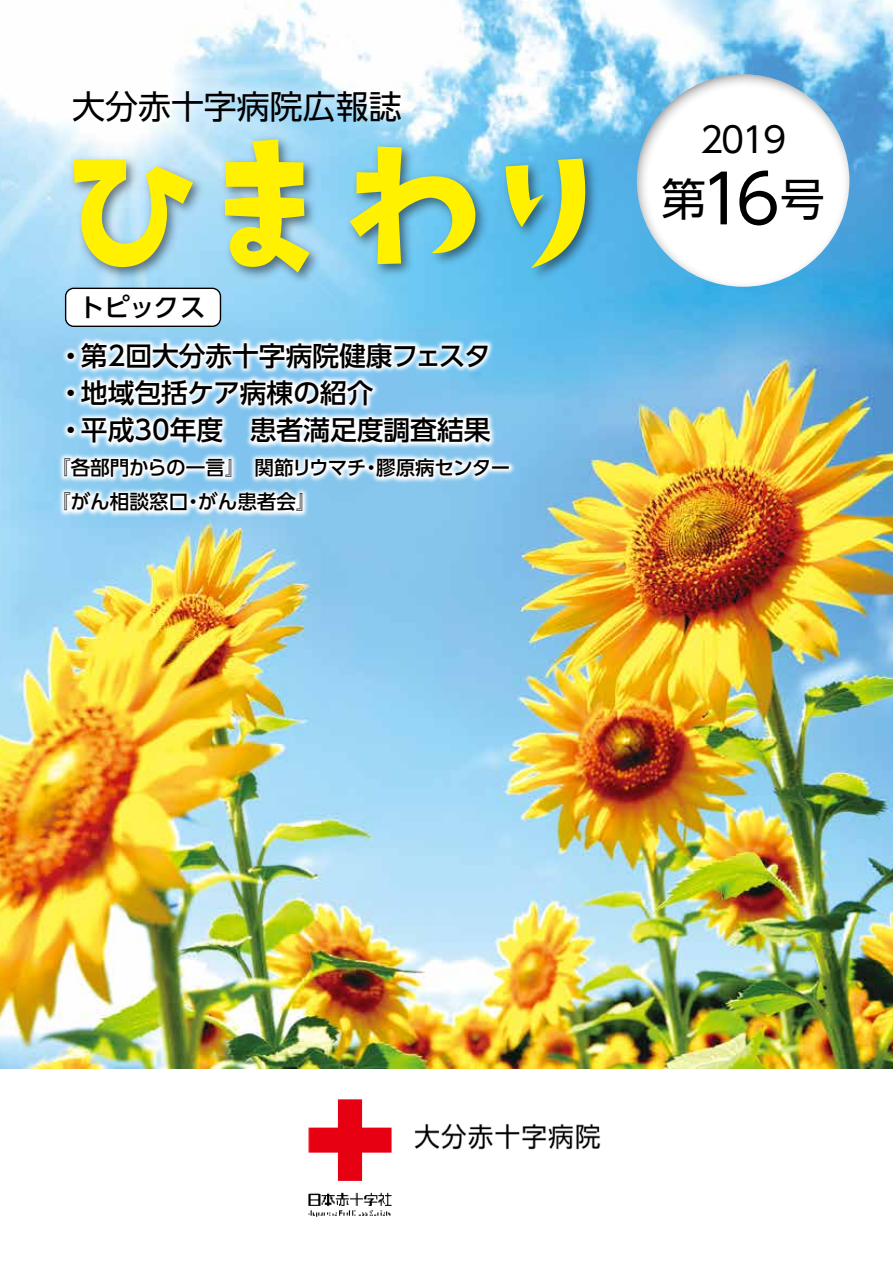
<style>
.page{position:relative;width:893px;height:1263px;background:#fff}
.page>*{position:absolute;margin:0;border:0;box-sizing:border-box;transform-origin:0 0}
.t1{font:180.75px "DS kirigirisu";color:#fff100}
.t2{font:66.9px "UD Shin Go Pro";color:#000}
.t3{font:44.7px "UD Shin Go Pro";color:#000}
.t4{font:35.1px "UD Shin Go Pro";color:#000}
.t5{font:33px "UD Shin Go Pro";color:#000}
.t6{font:500 26.7px/37.2px "UD Shin Go Pro";color:#000}
.t7{font:500 25.5px "UD Shin Go Pro";letter-spacing:-.005em;color:#000}
.t8{font:500 19.65px/34.3px "UD Shin Go Pro";color:#000}
.t9{font:500 19.65px "UD Shin Go Pro";letter-spacing:-.02em;color:#000}
</style>
<div class="page">
<img style="left:0;top:0;width:893px;height:1068px">
<img style="left:308px;top:1099px;width:84px;height:118px">
<img style="left:414px;top:1123px;width:187px;height:27px">
<svg style="left:637px;top:74px;width:212px;height:213px"></svg>
<img style="left:31px;top:104px;width:586px;height:196px">
<img style="left:4px;top:284px;width:565px;height:289px">
<div style="left:66px;top:288px;width:154px;height:38px;background:#fff;border-radius:8px"></div>
<div style="left:65px;top:288px;width:156px;height:39px;border:1px solid #000;border-radius:8px"></div>
<p class="t5" style="left:72px;top:80px;width:331px">大分赤十字病院広報誌</p>
<h1 class="t1" style="left:39px;top:103px;width:602px">ひまわり</h1>
<p class="t7" style="left:79px;top:286px;width:128px">トピックス</p>
<p class="t6" style="left:58px;top:336px;width:435px">・第2回大分赤十字病院健康フェスタ・地域包括ケア病棟の紹介<br>・平成30年度　患者満足度調査結果</p>
<p class="t9" style="left:376px;top:452px;width:136px">膠原病センター</p>
<p class="t8" style="left:198px;top:450px;width:170px;text-indent:-147px">『各部門からの一言』　関節リウマチがん患者会『</p>
<p class="t8" style="left:361px;top:450px;width:21px">・</p>
<p class="t8" style="left:51px;top:484px;width:139px">『がん相談窓口</p>
<p class="t8" style="left:183px;top:484px;width:21px">・</p>
<h3 class="t4" style="left:700px;top:111px;width:88px">2019</h3>
<h3 class="t3" style="left:780px;top:163px;width:46px">号</h3>
<h2 class="t2" style="left:700px;top:145px;width:82px">16</h2>
<h3 class="t3" style="left:661px;top:163px;width:46px">第</h3>
</div>
